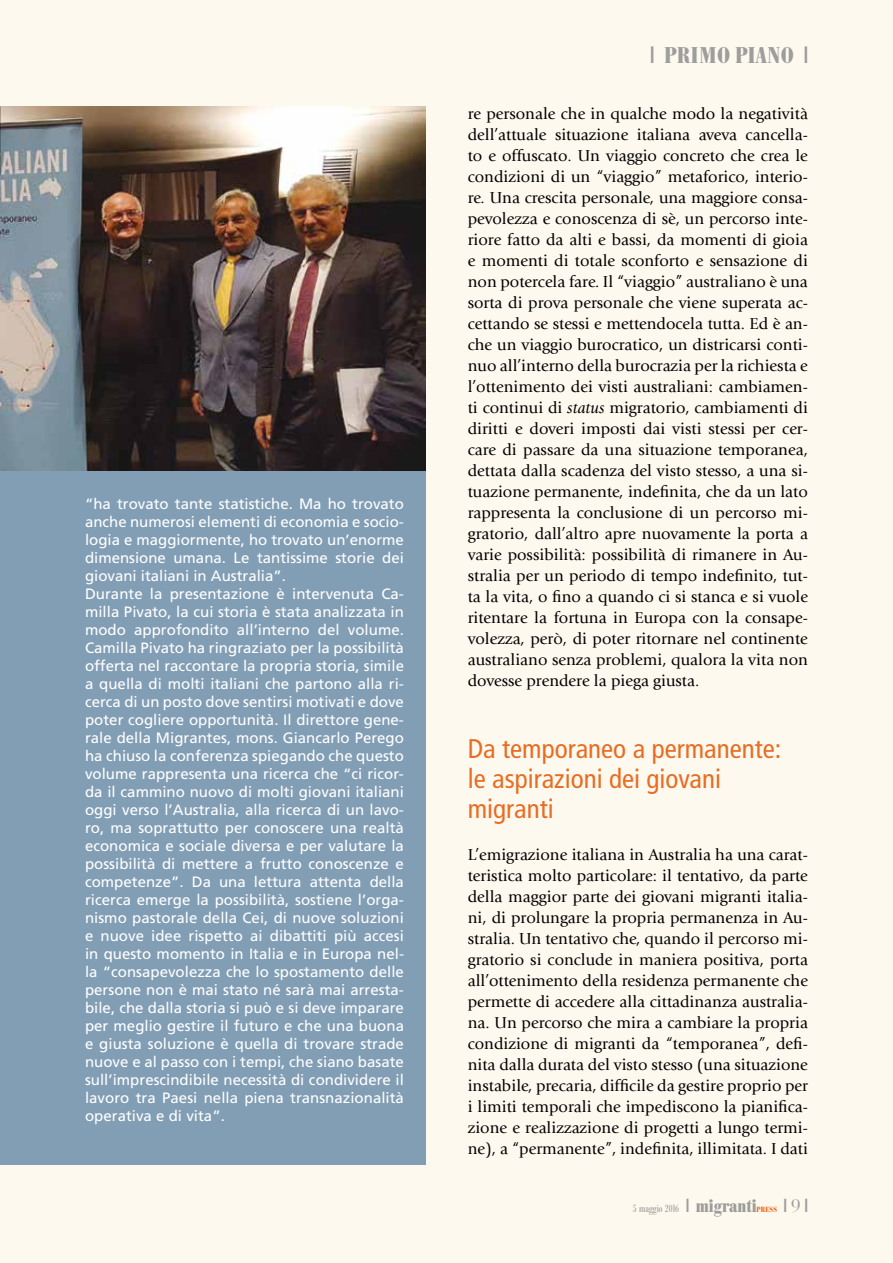
<style>
.page{position:relative;width:893px;height:1263px;background:#fef9ef}
.page>*{position:absolute;margin:0;border:0;box-sizing:border-box;transform-origin:0 0}
.t1{font:condensed 27px/30px "Frutiger";color:#e76d23}
.t2{font:700 condensed 22.5px "Bodoni BE";letter-spacing:.03em;color:#9d9d9c}
.t3{font:18px "False Positive BRK";color:#9d9d9c}
.t4{font:16.5px/21px "Giovanni";color:#000;text-align:justify}
.t5{font:15px/18px "Frutiger";color:#fff}
.t6{font:condensed 10.5px "Bodoni BE";color:#9d9d9c}
.t7{font:700 condensed 7.5px "Bodoni BE";letter-spacing:.04em;color:#e76d23}
.s1{font-family:"False Positive BRK";font-weight:400;font-stretch:normal}
.s2{font-style:italic}
.s3{font-family:"False Positive BRK";font-stretch:normal;font-size:18px}
.s4{font-weight:700;font-size:18px}
.s5{font-family:"Bauer Bodoni Std"}
</style>
<div class="page">
<div style="left:0;top:106px;width:425px;height:1059px;background:#829eb5"></div>
<img style="left:0;top:106px;width:425px;height:365px">
<p class="t5" style="left:85px;top:495px;width:320px">“ha trovato tante statistiche. Ma ho trovato anche numerosi elementi di economia e socio&shy;logia e maggiormente, ho trovato un’enorme dimensione umana. Le tantissime storie dei giovani italiani in Australia”.<br>Durante la presentazione è intervenuta Ca&shy;milla Pivato, la cui storia è stata analizzata in modo approfondito all’interno del volume.<br>Camilla Pivato ha ringraziato per la possibilità offerta nel raccontare la propria storia, simile a quella di molti italiani che partono alla ri&shy;cerca di un posto dove sentirsi motivati e dove poter cogliere opportunità. Il direttore gene&shy;rale della Migrantes, mons. Giancarlo Perego ha chiuso la conferenza spiegando che questo volume rappresenta una ricerca che “ci ricor&shy;da il cammino nuovo di molti giovani italiani oggi verso l’Australia, alla ricerca di un lavo&shy;ro, ma soprattutto per conoscere una realtà economica e sociale diversa e per valutare la possibilità di mettere a frutto conoscenze e competenze”. Da una lettura attenta della ricerca emerge la possibilità, sostiene l’orga&shy;nismo pastorale della Cei, di nuove soluzioni e nuove idee rispetto ai dibattiti più accesi in questo momento in Italia e in Europa nel&shy;la “consapevolezza che lo spostamento delle persone non è mai stato né sarà mai arresta&shy;bile, che dalla storia si può e si deve imparare per meglio gestire il futuro e che una buona e giusta soluzione è quella di trovare strade nuove e al passo con i tempi, che siano basate sull’imprescindibile necessità di condividere il lavoro tra Paesi nella piena transnazionalità operativa e di vita”.</p>
<h2 class="t2" style="left:651px;top:43px;width:159px"><span class="s1">1</span> PRIMO PIANO <span class="s1">1</span></h2>
<p class="t4" style="left:468px;top:103px;width:342px">re personale che in qualche modo la negatività dell’attuale situazione italiana aveva cancella&shy;to e offuscato. Un viaggio concreto che crea le condizioni di un “viaggio” metaforico, interio&shy;re. Una crescita personale, una maggiore consa&shy;pevolezza e conoscenza di sè, un percorso inte&shy;riore fatto da alti e bassi, da momenti di gioia e momenti di totale sconforto e sensazione di non potercela fare. Il “viaggio” australiano è una sorta di prova personale che viene superata ac&shy;cettando se stessi e mettendocela tutta. Ed è an&shy;che un viaggio burocratico, un districarsi conti&shy;nuo all’interno della burocrazia per la richiesta e l’ottenimento dei visti australiani: cambiamen&shy;ti continui di <span class="s2">status</span> migratorio, cambiamenti di diritti e doveri imposti dai visti stessi per cer&shy;care di passare da una situazione temporanea, dettata dalla scadenza del visto stesso, a una si&shy;tuazione permanente, indefinita, che da un lato rappresenta la conclusione di un percorso mi&shy;gratorio, dall’altro apre nuovamente la porta a varie possibilità: possibilità di rimanere in Au&shy;stralia per un periodo di tempo indefinito, tut&shy;ta la vita, o fino a quando ci si stanca e si vuole ritentare la fortuna in Europa con la consape&shy;volezza, però, di poter ritornare nel continente australiano senza problemi, qualora la vita non dovesse prendere la piega giusta.</p>
<h1 class="t1" style="left:468px;top:733px;width:315px">Da temporaneo a permanente: le aspirazioni dei giovani migranti</h1>
<p class="t4" style="left:468px;top:844px;width:342px">L’emigrazione italiana in Australia ha una carat&shy;teristica molto particolare: il tentativo, da parte della maggior parte dei giovani migranti italia&shy;ni, di prolungare la propria permanenza in Au&shy;stralia. Un tentativo che, quando il percorso mi&shy;gratorio si conclude in maniera positiva, porta all’ottenimento della residenza permanente che permette di accedere alla cittadinanza australia&shy;na. Un percorso che mira a cambiare la propria condizione di migranti da “temporanea”, defi&shy;nita dalla durata del visto stesso (una situazione instabile, precaria, difficile da gestire proprio per i limiti temporali che impediscono la pianifica&shy;zione e realizzazione di progetti a lungo termi&shy;ne), a “permanente”, indefinita, illimitata. I dati</p>
<p class="t6" style="left:633px;top:1203px;width:125px">5 maggio 2016 <span class="s3">1</span> <span class="s4">migranti</span></p>
<p class="t7" style="left:756px;top:1205px;width:22px">PRESS</p>
<p class="t3" style="left:784px;top:1196px;width:26px">1<span class="s5">9</span>1</p>
</div>
